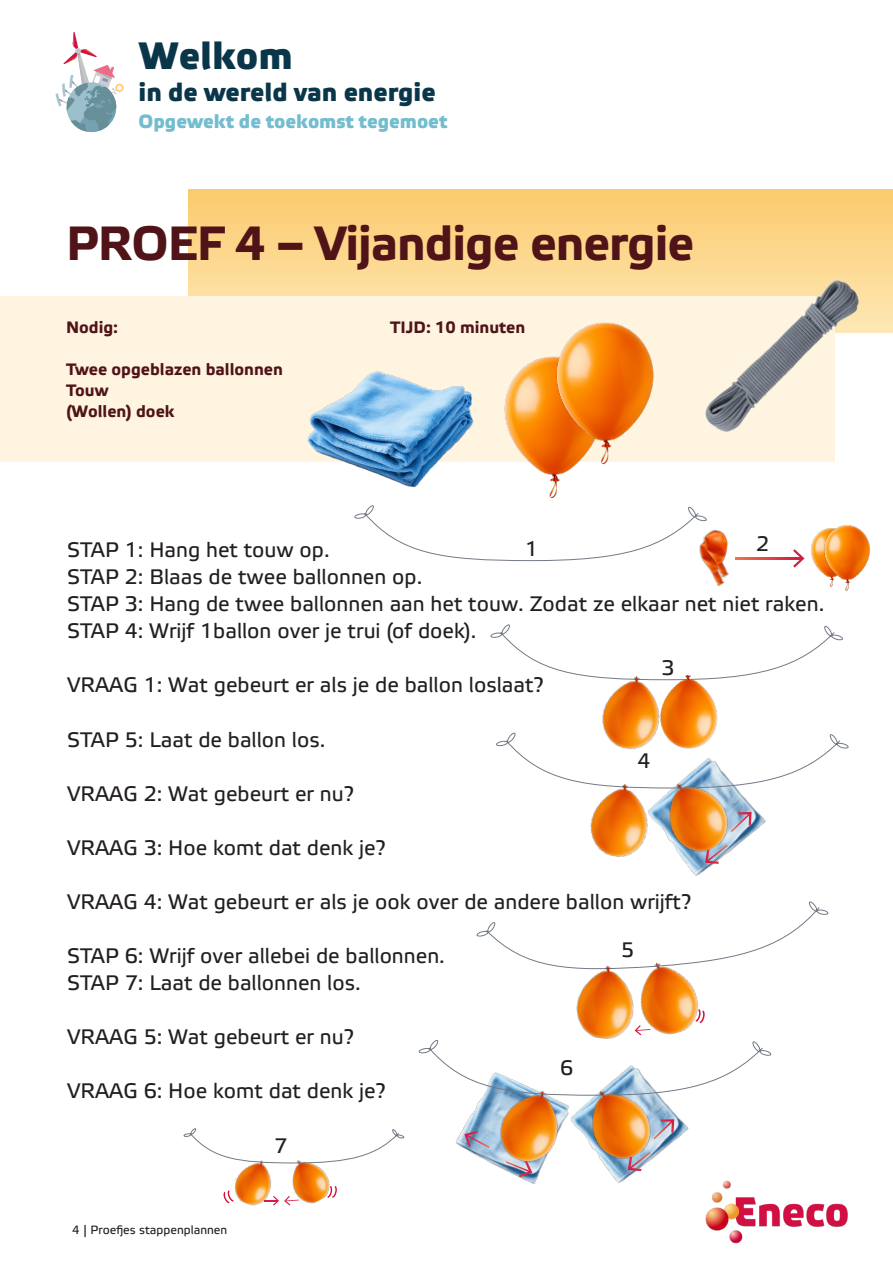
<style>
.page{position:relative;width:893px;height:1263px;background:#fff}
.page>*{position:absolute;margin:0;border:0;box-sizing:border-box;transform-origin:0 0}
.DH-titel_Eneco_2019{font:700 48px "Etelka Text Pro";letter-spacing:-.02em;color:#501318}
.t1{font:700 38.1px "Etelka Medium Pro";color:#0a364a}
.t2{font:700 25.35px "Etelka Medium Pro";color:#0a364a}
.platte_tekst_Eneco_18{font:21px/27px "Etelka Text Pro";color:#231f20}
.t3{font:700 19.05px "Etelka Medium Pro";color:#73bdcf}
.platte_tekst_Eneco_18-2{font:700 16.5px "Etelka Text Pro";color:#501318}
.t4{font:12px "Etelka Text Pro";color:#231f20}
</style>
<div class="page">
<svg style="left:55px;top:31px;width:69px;height:102px"></svg>
<img style="left:705px;top:1180px;width:143px;height:64px">
<div style="left:188px;top:190px;width:705px;height:143px;background:linear-gradient(to bottom,#fcca6e,#fde8b5)"></div>
<div style="left:0;top:296px;width:834px;height:165px;background:#fef4e0"></div>
<img style="left:500px;top:356px;width:74px;height:143px">
<img style="left:302px;top:371px;width:182px;height:117px">
<img style="left:706px;top:578px;width:19px;height:8px">
<svg style="left:735px;top:558px;width:58px;height:1px"></svg>
<svg style="left:793px;top:549px;width:11px;height:19px"></svg>
<img style="left:811px;top:530px;width:12px;height:44px">
<img style="left:552px;top:322px;width:104px;height:144px">
<img style="left:694px;top:271px;width:176px;height:175px">
<svg style="left:354px;top:505px;width:353px;height:56px"></svg>
<img style="left:703px;top:527px;width:26px;height:51px">
<img style="left:823px;top:525px;width:47px;height:66px">
<img style="left:685px;top:791px;width:81px;height:85px">
<img style="left:655px;top:788px;width:84px;height:74px">
<svg style="left:705px;top:845px;width:23px;height:19px"></svg>
<svg style="left:731px;top:812px;width:21px;height:20px"></svg>
<svg style="left:496px;top:733px;width:352px;height:55px"></svg>
<img style="left:584px;top:779px;width:71px;height:78px">
<svg style="left:490px;top:624px;width:353px;height:55px"></svg>
<img style="left:595px;top:671px;width:72px;height:82px">
<img style="left:659px;top:676px;width:61px;height:73px">
<img style="left:640px;top:973px;width:59px;height:35px">
<svg style="left:476px;top:901px;width:352px;height:72px"></svg>
<img style="left:571px;top:963px;width:67px;height:45px">
<img style="left:608px;top:1099px;width:81px;height:84px">
<img style="left:575px;top:1096px;width:87px;height:74px">
<svg style="left:628px;top:1152px;width:22px;height:19px"></svg>
<svg style="left:653px;top:1119px;width:21px;height:20px"></svg>
<img style="left:455px;top:1096px;width:120px;height:88px">
<svg style="left:464px;top:1131px;width:25px;height:17px"></svg>
<svg style="left:506px;top:1170px;width:26px;height:7px"></svg>
<img style="left:489px;top:1096px;width:82px;height:74px">
<svg style="left:418px;top:1008px;width:353px;height:88px"></svg>
<img style="left:281px;top:1163px;width:49px;height:43px">
<img style="left:228px;top:1163px;width:51px;height:43px">
<svg style="left:184px;top:1128px;width:220px;height:35px"></svg>
<svg style="left:326px;top:1185px;width:10px;height:13px"></svg>
<svg style="left:223px;top:1189px;width:12px;height:14px"></svg>
<svg style="left:264px;top:1196px;width:35px;height:9px"></svg>
<h2 class="t1" style="left:139px;top:34px;width:156px">Welkom</h2>
<p class="t2" style="left:139px;top:78px;width:299px">in de wereld van energie</p>
<p class="t3" style="left:139px;top:111px;width:310px">Opgewekt de toekomst tegemoet</p>
<p class="DH-titel_Eneco_2019" style="left:66px;top:217px;width:630px">PROEF 4 – Vijandige energie</p>
<p class="platte_tekst_Eneco_18-2" style="left:66px;top:318px;width:54px">Nodig:</p>
<p class="platte_tekst_Eneco_18-2" style="left:390px;top:318px;width:137px">TIJD: 10 minuten</p>
<p class="platte_tekst_Eneco_18-2" style="left:66px;top:360px;width:218px">Twee opgeblazen ballonnen</p>
<p class="platte_tekst_Eneco_18-2" style="left:66px;top:381px;width:44px">Touw</p>
<p class="platte_tekst_Eneco_18-2" style="left:66px;top:402px;width:110px">(Wollen) doek</p>
<p class="platte_tekst_Eneco_18" style="left:525px;top:536px;width:15px">1</p>
<p class="platte_tekst_Eneco_18" style="left:756px;top:531px;width:15px">2</p>
<p class="platte_tekst_Eneco_18" style="left:67px;top:538px;width:357px">STAP 1: Hang het touw op.<br>STAP 2: Blaas de twee ballonnen op.</p>
<p class="platte_tekst_Eneco_18" style="left:67px;top:592px;width:759px">STAP 3: Hang de twee ballonnen aan het touw. Zodat ze elkaar net niet raken.</p>
<p class="platte_tekst_Eneco_18" style="left:67px;top:619px;width:411px">STAP 4: Wrijf 1ballon over je trui (of doek).</p>
<p class="platte_tekst_Eneco_18" style="left:67px;top:673px;width:478px">VRAAG 1: Wat gebeurt er als je de ballon loslaat?</p>
<p class="platte_tekst_Eneco_18" style="left:67px;top:727px;width:260px">STAP 5: Laat de ballon los.</p>
<p class="platte_tekst_Eneco_18" style="left:67px;top:781px;width:288px">VRAAG 2: Wat gebeurt er nu?</p>
<p class="platte_tekst_Eneco_18" style="left:67px;top:835px;width:320px">VRAAG 3: Hoe komt dat denk je?</p>
<p class="platte_tekst_Eneco_18" style="left:67px;top:889px;width:626px">VRAAG 4: Wat gebeurt er als je ook over de andere ballon wrijft?</p>
<p class="platte_tekst_Eneco_18" style="left:67px;top:943px;width:379px">STAP 6: Wrijf over allebei de ballonnen.</p>
<p class="platte_tekst_Eneco_18" style="left:67px;top:970px;width:295px">STAP 7: Laat de ballonnen los.</p>
<p class="platte_tekst_Eneco_18" style="left:67px;top:1024px;width:288px">VRAAG 5: Wat gebeurt er nu?</p>
<p class="platte_tekst_Eneco_18" style="left:67px;top:1078px;width:320px">VRAAG 6: Hoe komt dat denk je?</p>
<p class="platte_tekst_Eneco_18" style="left:661px;top:655px;width:15px">3</p>
<p class="platte_tekst_Eneco_18" style="left:637px;top:748px;width:14px">4</p>
<p class="platte_tekst_Eneco_18" style="left:621px;top:937px;width:15px">5</p>
<p class="platte_tekst_Eneco_18" style="left:560px;top:1055px;width:15px">6</p>
<p class="t4" style="left:72px;top:1224px;width:157px">4 | Proefjes stappenplannen</p>
<p class="platte_tekst_Eneco_18" style="left:274px;top:1134px;width:15px">7</p>
</div>
